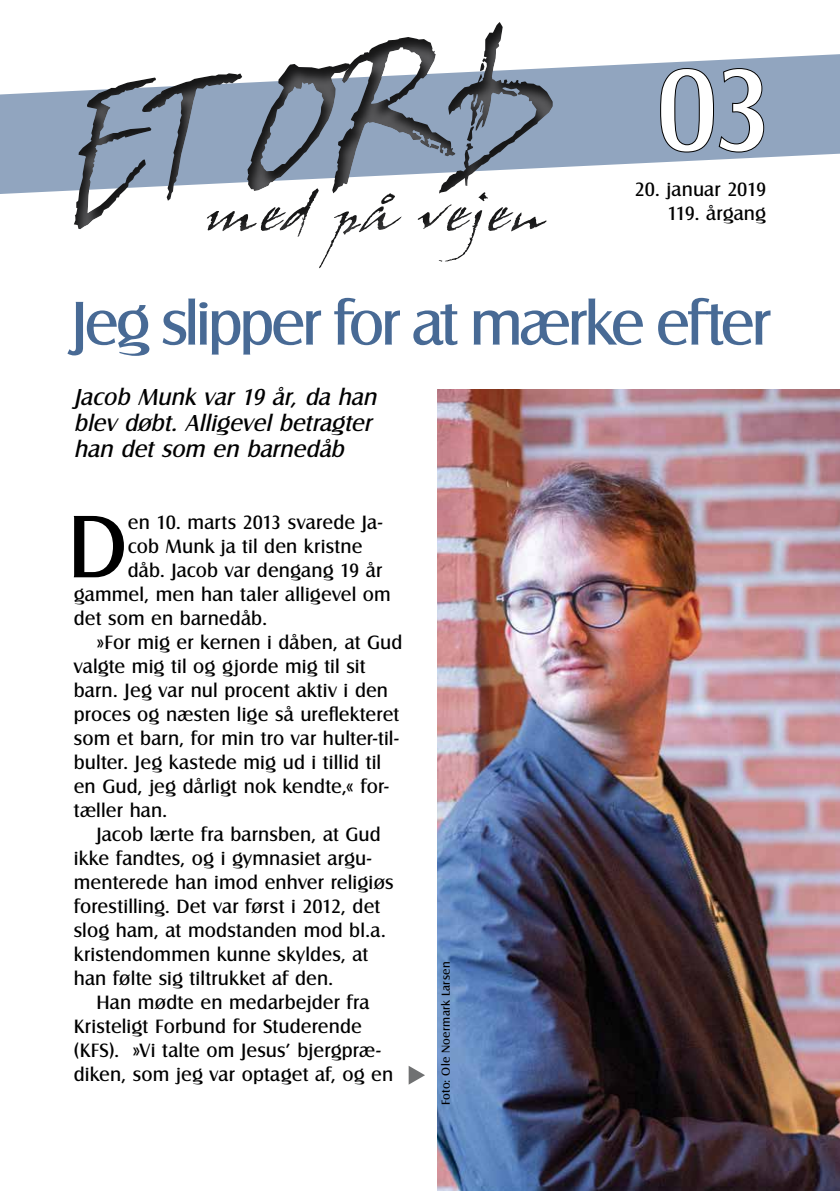
<style>
.page{position:relative;width:840px;height:1191px;background:#fff}
.page>*{position:absolute;margin:0;border:0;box-sizing:border-box;transform-origin:0 0}
.t1{font:120px "Castle T";color:#fff}
.t2{font:92px "Castle T";color:#000}
.t3{font:64px "Castle T";letter-spacing:-.055em;color:#486a95}
.t4{font:italic 24px/26px "Castle T";color:#000}
.t5{font:20px/24px "Castle T";letter-spacing:.005em;color:#000;text-align:right}
.t6{font:12px "Castle T";letter-spacing:.025em;color:#000}
</style>
<div class="page">
<svg style="left:0;top:54px;width:839px;height:140px;fill:#91a5bf"></svg>
<div style="left:73px;top:22px;width:480px;height:255px;background:#000;opacity:.75"></div>
<svg style="left:658px;top:67px;width:106px;height:86px;background:#7a8ba1"></svg>
<svg style="left:408px;top:1066px;width:17px;height:18px"></svg>
<img style="left:437px;top:390px;width:402px;height:801px">
<h1 class="t1" style="left:656px;top:44px;width:119px">03</h1>
<p class="t5" style="left:634px;top:177px;width:133px">20. januar 2019<br>119. årgang</p>
<h3 class="t3" style="left:71px;top:288px;width:702px">Jeg slipper for at mærke efter</h3>
<p class="t4" style="left:74px;top:383px;width:309px">Jacob Munk var 19 år, da han blev døbt. Alligevel betragter han det som en barnedåb</p>
<h2 class="t2" style="left:67px;top:496px;width:62px">D</h2>
<p class="t5" style="left:128px;top:510px;width:256px">en 10. marts 2013 svarede Ja-</p>
<p class="t5" style="left:128px;top:534px;width:236px">cob Munk ja til den kristne</p>
<p class="t5" style="left:128px;top:558px;width:256px">dåb. Jacob var dengang 19 år</p>
<p class="t5" style="left:74px;top:582px;width:318px">gammel, men han taler alligevel om</p>
<p class="t5" style="left:74px;top:606px;width:195px">det som en barnedåb.</p>
<p class="t5" style="left:96px;top:630px;width:307px">»For mig er kernen i dåben, at Gud</p>
<p class="t5" style="left:74px;top:654px;width:293px">valgte mig til og gjorde mig til sit</p>
<p class="t5" style="left:74px;top:678px;width:316px">barn. Jeg var nul procent aktiv i den</p>
<p class="t5" style="left:74px;top:702px;width:327px">proces og næsten lige så ureflekteret</p>
<p class="t5" style="left:74px;top:726px;width:326px">som et barn, for min tro var hulter-til-</p>
<p class="t5" style="left:74px;top:750px;width:309px">bulter. Jeg kastede mig ud i tillid til</p>
<p class="t5" style="left:74px;top:774px;width:316px">en Gud, jeg dårligt nok kendte,« for-</p>
<p class="t5" style="left:74px;top:798px;width:95px">tæller han.</p>
<p class="t5" style="left:96px;top:822px;width:285px">Jacob lærte fra barnsben, at Gud</p>
<p class="t5" style="left:74px;top:846px;width:299px">ikke fandtes, og i gymnasiet argu-</p>
<p class="t5" style="left:74px;top:870px;width:321px">menterede han imod enhver religiøs</p>
<p class="t5" style="left:74px;top:894px;width:308px">forestilling. Det var først i 2012, det</p>
<p class="t5" style="left:74px;top:918px;width:314px">slog ham, at modstanden mod bl.a.</p>
<p class="t5" style="left:74px;top:942px;width:296px">kristendommen kunne skyldes, at</p>
<p class="t5" style="left:74px;top:966px;width:261px">han følte sig tiltrukket af den.</p>
<p class="t5" style="left:96px;top:990px;width:274px">Han mødte en medarbejder fra</p>
<p class="t5" style="left:74px;top:1014px;width:289px">Kristeligt Forbund for Studerende</p>
<p class="t5" style="left:74px;top:1038px;width:308px">(KFS). »Vi talte om Jesus’ bjergpræ-</p>
<p class="t5" style="left:74px;top:1062px;width:321px">diken, som jeg var optaget af, og en</p>
<p class="t6" style="left:439px;top:1105px;width:145px;rotate:-90deg">Foto: Ole Noermark Larsen</p>
</div>
